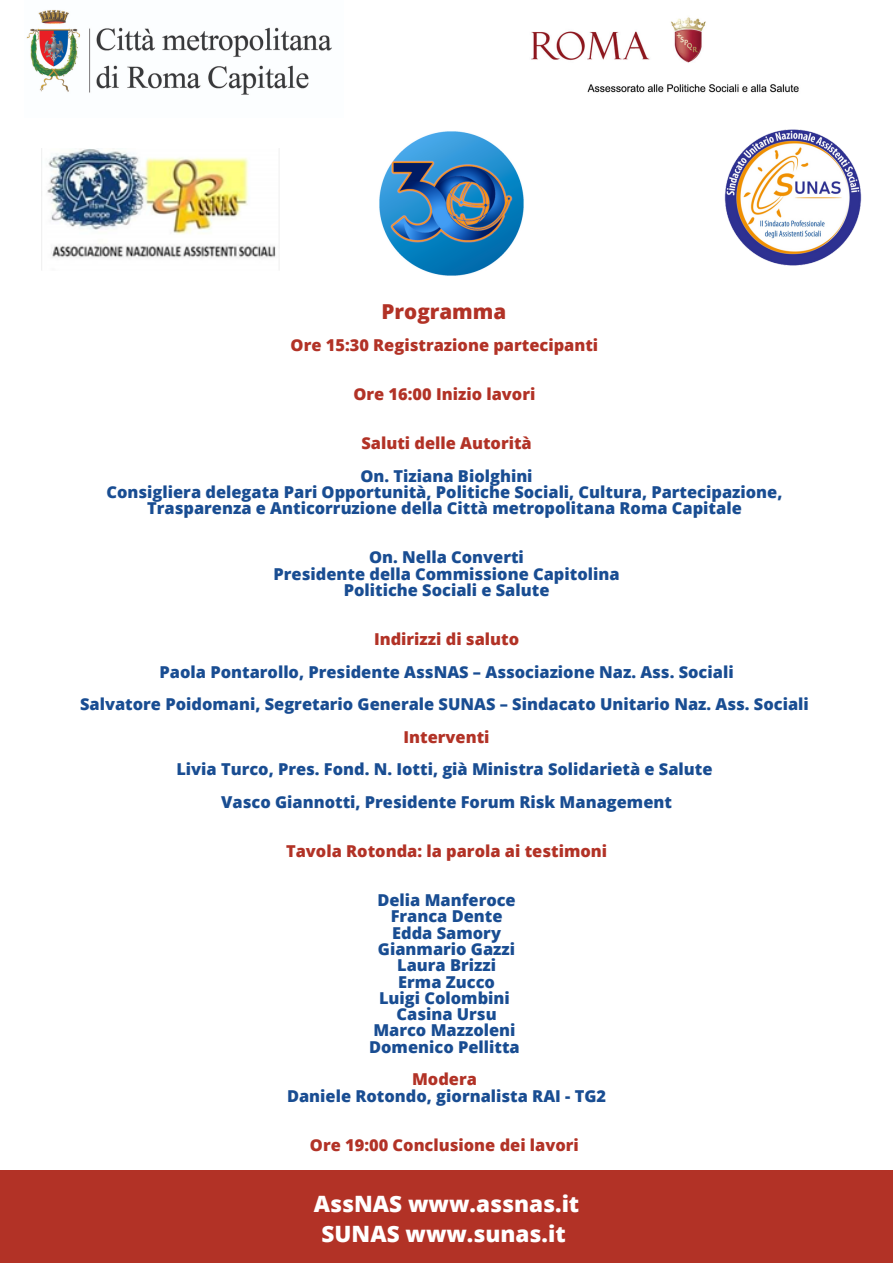
<style>
.page{position:relative;width:893px;height:1263px;background:#fff}
.page>*{position:absolute;margin:0;border:0;box-sizing:border-box;transform-origin:0 0}
.t1{font:800 22.5px/30.9px "Open Sans";color:#fff;text-align:center}
.t2{font:800 20.62px "Open Sans";color:#b23226}
.t3{font:800 16.42px/16.4px "Open Sans";color:#194d92;text-align:center}
.t4{font:800 16.42px "Open Sans";color:#b23226}
</style>
<div class="page">
<div style="left:0;top:1170px;width:893px;height:93px;background:#b23226"></div>
<img style="left:724px;top:129px;width:138px;height:137px">
<img style="left:371px;top:117px;width:160px;height:161px;border-radius:50%">
<img style="left:47px;top:149px;width:233px;height:110px">
<img style="left:26px;top:10px;width:306px;height:85px">
<img style="left:531px;top:17px;width:268px;height:76px">
<p class="t2" style="left:381px;top:297px;width:126px">Programma</p>
<p class="t4" style="left:291px;top:334px;width:309px">Ore 15:30 Registrazione partecipanti</p>
<p class="t4" style="left:353px;top:383px;width:183px">Ore 16:00 Inizio lavori</p>
<p class="t4" style="left:361px;top:432px;width:172px">Saluti delle Autorità</p>
<p class="t3" style="left:106px;top:467px;width:677px">On. Tiziana Biolghini<br>Consigliera delegata Pari Opportunità, Politiche Sociali, Cultura, Partecipazione,<br>Trasparenza e Anticorruzione della Città metropolitana Roma Capitale</p>
<p class="t3" style="left:273px;top:549px;width:347px">On. Nella Converti<br>Presidente della Commissione Capitolina<br>Politiche Sociali e Salute</p>
<p class="t4" style="left:374px;top:627px;width:147px">Indirizzi di saluto</p>
<p class="t3" style="left:80px;top:655px;width:730px;line-height:32.6px">Paola Pontarollo, Presidente AssNAS – Associazione Naz. Ass. Sociali<br>Salvatore Poidomani, Segretario Generale SUNAS – Sindacato Unitario Naz. Ass. Sociali</p>
<p class="t4" style="left:403px;top:725px;width:88px">Interventi</p>
<p class="t3" style="left:176px;top:753px;width:538px;line-height:32.6px">Livia Turco, Pres. Fond. N. Iotti, già Ministra Solidarietà e Salute<br>Vasco Giannotti, Presidente Forum Risk Management</p>
<p class="t4" style="left:286px;top:839px;width:323px">Tavola Rotonda: la parola ai testimoni</p>
<p class="t3" style="left:369px;top:891px;width:152px">Delia Manferoce<br>Franca Dente<br>Edda Samory<br>Gianmario Gazzi<br>Laura Brizzi<br>Erma Zucco<br>Luigi Colombini<br>Casina Ursu<br>Marco Mazzoleni<br>Domenico Pellitta</p>
<p class="t4" style="left:412px;top:1068px;width:66px">Modera</p>
<p class="t3" style="left:287px;top:1087px;width:320px">Daniele Rotondo, giornalista RAI - TG2</p>
<p class="t4" style="left:310px;top:1133px;width:270px">Ore 19:00 Conclusione dei lavori</p>
<h1 class="t1" style="left:314px;top:1187px;width:267px">AssNAS www.assnas.it<br>SUNAS www.sunas.it</h1>
</div>
